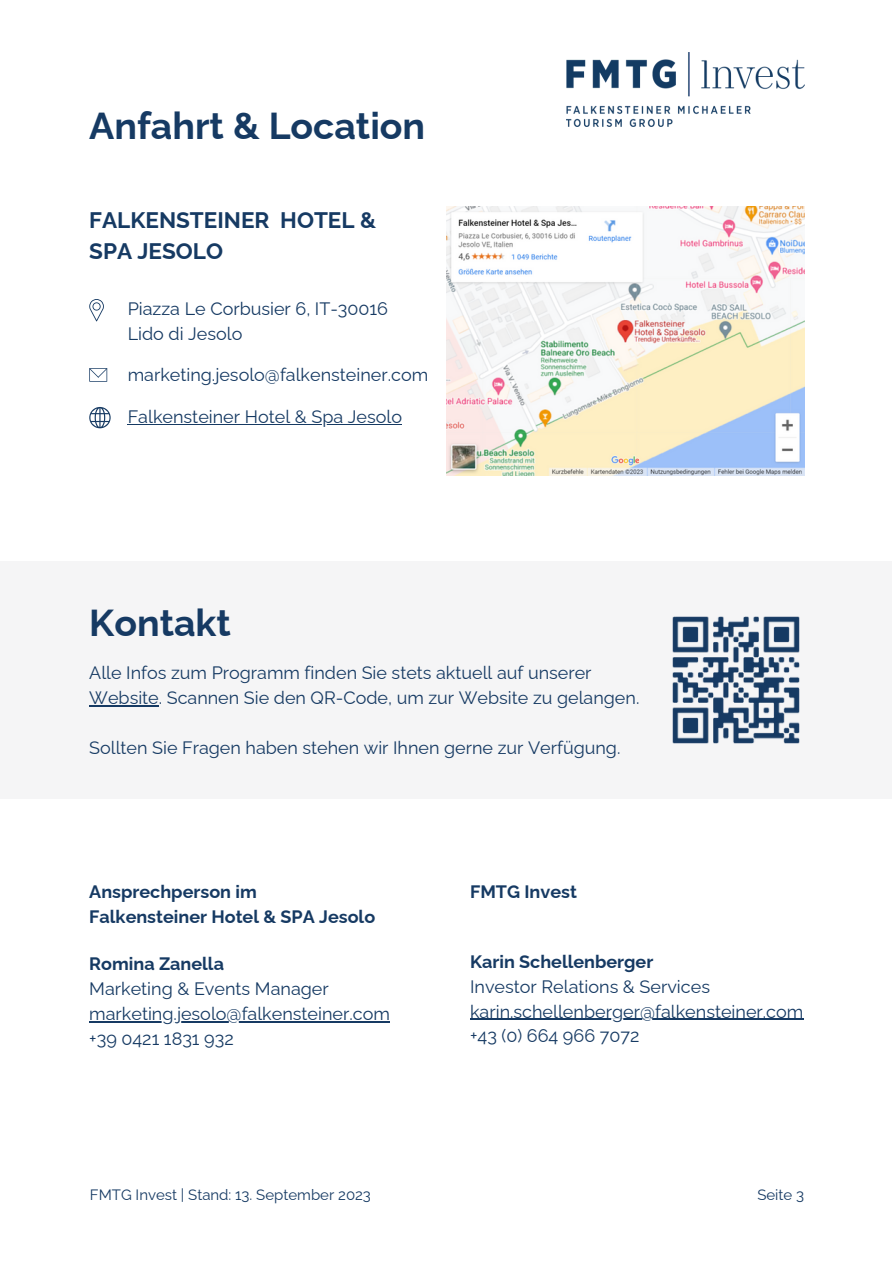
<style>
.page{position:relative;width:893px;height:1264px;background:#fff}
.page>*{position:absolute;margin:0;border:0;box-sizing:border-box;transform-origin:0 0}
.t1{font:700 37.5px "Raleway";color:#163a63}
.t2{font:700 22.5px/31.5px "Raleway";color:#163a63}
.t3{font:18px "Raleway";color:#163a63}
.t4{font:700 18px "Raleway";color:#163a63}
.t5{font:15px "Raleway";color:#163a63}
</style>
<div class="page">
<img style="left:566px;top:52px;width:238px;height:75px">
<div style="left:0;top:561px;width:891px;height:238px;background:#f5f5f6"></div>
<img style="left:672px;top:616px;width:128px;height:128px">
<hr style="left:89px;top:705px;width:70px;height:1px;background:#163a63">
<svg style="left:89px;top:299px;width:15px;height:22px"></svg>
<svg style="left:89px;top:368px;width:18px;height:14px"></svg>
<svg style="left:89px;top:407px;width:22px;height:21px"></svg>
<img style="left:446px;top:206px;width:358px;height:269px">
<hr style="left:89px;top:1020px;width:301px;height:2px;background:#163a63">
<hr style="left:128px;top:424px;width:274px;height:1px;background:#163a63">
<hr style="left:470px;top:1018px;width:333px;height:1px;background:#163a63">
<p class="t1" style="left:89px;top:103px;width:337px">Anfahrt &amp; Location</p>
<p class="t2" style="left:89px;top:204px;width:288px">FALKENSTEINER HOTEL &amp;<br>SPA JESOLO</p>
<p class="t3" style="left:128px;top:298px;width:262px">Piazza Le Corbusier 6, IT-30016</p>
<p class="t3" style="left:128px;top:323px;width:116px">Lido di Jesolo</p>
<p class="t3" style="left:128px;top:364px;width:302px">marketing.jesolo@falkensteiner.com</p>
<p class="t3" style="left:128px;top:406px;width:276px">Falkensteiner Hotel &amp; Spa Jesolo</p>
<p class="t1" style="left:89px;top:600px;width:143px">Kontakt</p>
<p class="t3" style="left:89px;top:662px;width:503px">Alle Infos zum Programm finden Sie stets aktuell auf unserer</p>
<p class="t3" style="left:89px;top:687px;width:551px">Website. Scannen Sie den QR-Code, um zur Website zu gelangen.</p>
<p class="t3" style="left:89px;top:736px;width:532px">Sollten Sie Fragen haben stehen wir Ihnen gerne zur Verfügung.</p>
<p class="t4" style="left:89px;top:881px;width:169px">Ansprechperson im</p>
<p class="t4" style="left:89px;top:906px;width:287px">Falkensteiner Hotel &amp; SPA Jesolo</p>
<p class="t4" style="left:89px;top:953px;width:136px">Romina Zanella</p>
<p class="t3" style="left:89px;top:978px;width:241px">Marketing &amp; Events Manager</p>
<p class="t3" style="left:89px;top:1002px;width:302px">marketing.jesolo@falkensteiner.com</p>
<p class="t3" style="left:89px;top:1027px;width:146px">+39 0421 1831 932</p>
<p class="t4" style="left:470px;top:881px;width:108px">FMTG Invest</p>
<p class="t4" style="left:470px;top:951px;width:185px">Karin Schellenberger</p>
<p class="t3" style="left:470px;top:975px;width:241px">Investor Relations &amp; Services</p>
<p class="t3" style="left:470px;top:1000px;width:335px">karin.schellenberger@falkensteiner.com</p>
<p class="t3" style="left:470px;top:1025px;width:171px">+43 (0) 664 966 7072</p>
<p class="t5" style="left:90px;top:1185px;width:282px">FMTG Invest | Stand: 13. September 2023</p>
<p class="t5" style="left:757px;top:1185px;width:48px">Seite 3</p>
</div>
